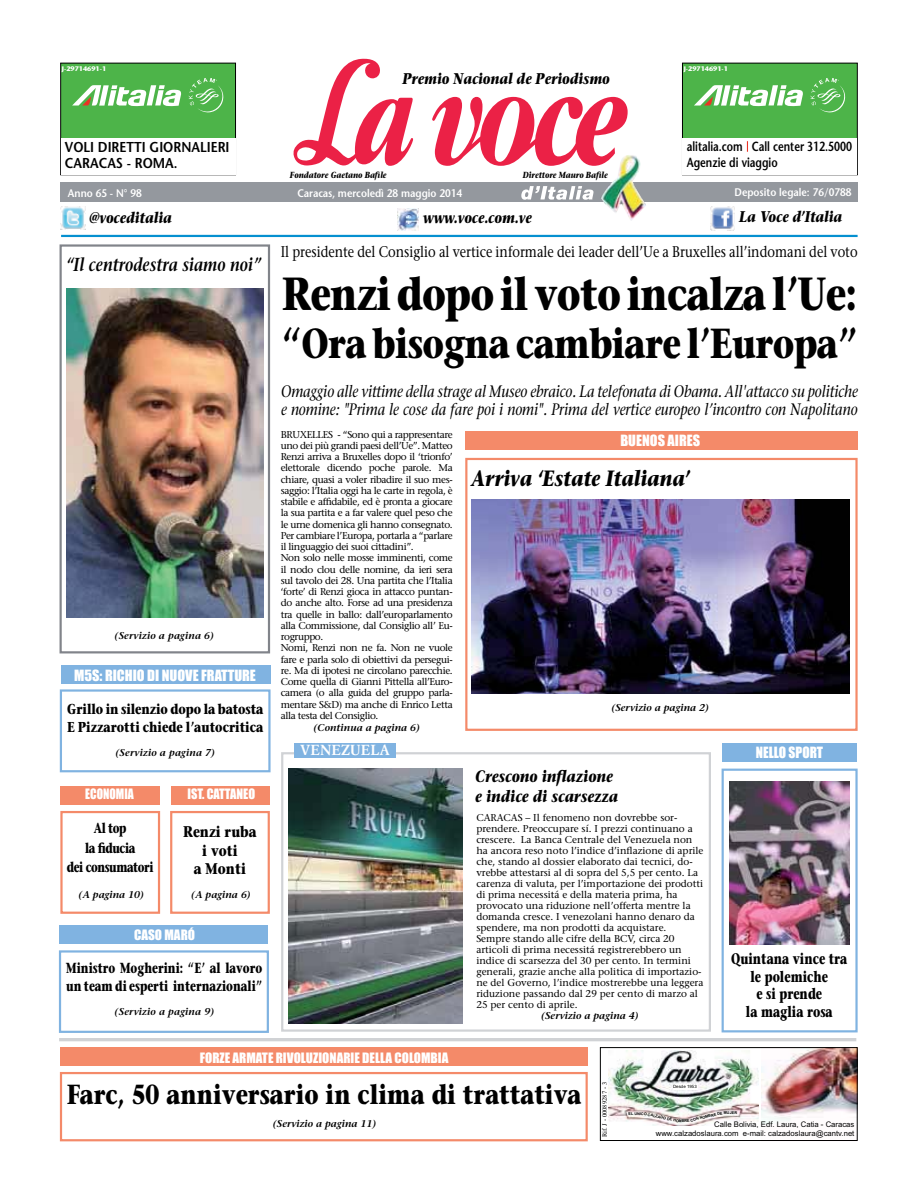
<style>
.page{position:relative;width:918px;height:1188px;background:#fff}
.page>*{position:absolute;margin:0;border:0;box-sizing:border-box;transform-origin:0 0}
.t1{font:700 46.35px "Stone Serif";letter-spacing:-.025em;color:#000;scale:.8 1}
.t2{font:700 41.85px "Stone Serif";letter-spacing:-.02em;color:#000;scale:.8 1}
.t3{font:700 27.6px "Stone Serif";color:#000;scale:.8 1}
.t4{font:italic 700 22.05px "Stone Serif";color:#000;scale:.8 1}
.t5{font:italic 600 18.75px "Stone Serif";color:#000;scale:.8 1}
.t6{font:italic 16.5px/18.8px "Stone Serif";letter-spacing:-.005em;color:#000;scale:.84 1}
.t7{font:italic 700 16.5px/19.8px "Stone Serif";color:#000;scale:.8 1}
.t8{font:15.45px "Stone Serif";color:#000;scale:.83 1}
.t9{font:italic 700 15.45px "Stone Serif";color:#000;scale:.8 1}
.t10{font:700 15.45px/17.7px "Stone Serif";color:#000;text-align:center;scale:.73 1}
.t11{font:700 15.45px/18.8px "Stone Serif";color:#000;text-align:center;scale:.8 1}
.t12{font:700 14.55px/17.7px "Stone Serif";color:#000;scale:.73 1}
.t13{font:700 14.4px/17.7px "Stone Serif";letter-spacing:-.01em;color:#000;scale:.8 1}
.t14{font:14.4px "Impact";color:#fff}
.t15{font:600 14.4px/16.5px "Stone Sans";color:#000;scale:.9 1}
.t16{font:700 14.4px/19.8px "Stone Serif";letter-spacing:-.04em;color:#000;text-align:center;scale:.73 1}
.t17{font:14.4px "Impact";color:#fff;scale:.94 1}
.t18{font:700 14.4px "Simoncini Garamond";color:#fff}
.t19{font:600 13.2px/15.5px "Stone Sans";color:#000;scale:.79 1}
.t20{font:13.2px "Impact";color:#fff}
.t21{font:13.2px "Impact";color:#fff;scale:.94 1}
.t22{font:13.2px "Impact";color:#fff;scale:.89 1}
.t23{font:600 11.1px "Stone Sans";color:#fff;scale:.9 1}
.t24{font:9.9px/11.2px "Stone Serif";letter-spacing:-.04em;color:#000}
.t25{font:9.9px/11.1px "Stone Serif";color:#000}
.t26{font:italic 600 9.9px "Stone Serif";color:#000}
.t27{font:italic 700 8.85px "Stone Serif";color:#000;scale:.8 1}
.t28{font:7.65px/9.3px "Arial";color:#000;text-align:right}
.t29{font:700 6.6px "Stone Sans";color:#fff}
.t30{font:6.6px "Times New Roman";color:#000}
.t31{font:4.35px "Arial";color:#000}
</style>
<div class="page">
<hr style="left:59px;top:1038px;width:797px;height:3px;background:#d0d2d5">
<svg style="left:293px;top:58px;width:335px;height:108px"></svg>
<div style="left:60px;top:182px;width:798px;height:20px;background:#94989e"></div>
<svg style="left:521px;top:186px;width:73px;height:14px"></svg>
<img style="left:600px;top:155px;width:46px;height:66px">
<img style="left:761px;top:1049px;width:95px;height:75px">
<div style="left:600px;top:1047px;width:258px;height:94px;border:1px solid #000"></div>
<img style="left:609px;top:1050px;width:150px;height:75px">
<div style="left:673px;top:1085px;width:25px;height:5px;background:#fff"></div>
<img style="left:398px;top:208px;width:21px;height:22px">
<img style="left:60px;top:207px;width:25px;height:23px">
<img style="left:710px;top:207px;width:24px;height:23px">
<hr style="left:61px;top:235px;width:797px;height:2px;background:#0590d0">
<div style="left:61px;top:63px;width:175px;height:112px;background:#4db449"></div>
<div style="left:60px;top:63px;width:176px;height:112px;border:1px solid #000"></div>
<svg style="left:189px;top:78px;width:34px;height:35px"></svg>
<svg style="left:72px;top:85px;width:110px;height:21px"></svg>
<div style="left:61px;top:138px;width:174px;height:37px;background:#fff"></div>
<div style="left:682px;top:63px;width:175px;height:112px;background:#4db449"></div>
<div style="left:682px;top:63px;width:176px;height:112px;border:1px solid #000"></div>
<svg style="left:811px;top:78px;width:34px;height:35px"></svg>
<svg style="left:694px;top:85px;width:109px;height:21px"></svg>
<div style="left:683px;top:138px;width:174px;height:37px;background:#fff"></div>
<div style="left:60px;top:1072px;width:528px;height:69px;border:2px solid #f48a69"></div>
<div style="left:60px;top:1048px;width:528px;height:18px;background:#f48a69"></div>
<div style="left:60px;top:244px;width:210px;height:409px;border:2px solid #81848a"></div>
<img style="left:67px;top:289px;width:196px;height:328px">
<div style="left:281px;top:752px;width:430px;height:280px;border:2px solid #d0d2d5"></div>
<div style="left:294px;top:743px;width:102px;height:15px;background:#80b3e1"></div>
<div style="left:722px;top:769px;width:136px;height:263px;border:2px solid #80b3e1"></div>
<div style="left:722px;top:744px;width:135px;height:18px;background:#80b3e1"></div>
<div style="left:465px;top:458px;width:393px;height:273px;border:2px solid #f48a69"></div>
<img style="left:472px;top:499px;width:377px;height:195px">
<div style="left:465px;top:431px;width:393px;height:19px;background:#f48a69"></div>
<img style="left:288px;top:769px;width:174px;height:254px">
<img style="left:730px;top:782px;width:119px;height:162px">
<svg style="left:60px;top:811px;width:210px;height:103px"></svg>
<div style="left:60px;top:786px;width:99px;height:19px;background:#f48a69"></div>
<div style="left:171px;top:786px;width:99px;height:19px;background:#f48a69"></div>
<div style="left:59px;top:950px;width:210px;height:83px;border:2px solid #80b3e1"></div>
<div style="left:59px;top:925px;width:209px;height:19px;background:#80b3e1"></div>
<div style="left:60px;top:689px;width:211px;height:83px;border:2px solid #80b3e1"></div>
<div style="left:61px;top:666px;width:209px;height:18px;background:#80b3e1"></div>
<svg style="left:629px;top:1111px;width:108px;height:11px"></svg>
<p class="t29" style="left:62px;top:66px;width:46px">J-29714691-1</p>
<h3 class="t15" style="left:65px;top:140px;width:184px">VOLI DIRETTI GIORNALIERI<br>CARACAS - ROMA.</h3>
<h3 class="t9" style="left:402px;top:72px;width:261px">Premio Nacional de Periodismo</h3>
<p class="t27" style="left:290px;top:171px;width:123px">Fondatore Gaetano Bafile</p>
<p class="t27" style="left:523px;top:171px;width:108px">Direttore Mauro Bafile</p>
<p class="t29" style="left:684px;top:66px;width:46px">J-29714691-1</p>
<h3 class="t19" style="left:687px;top:140px;width:211px">alitalia.com Call center 312.5000<br>Agenzie di viaggio</h3>
<p class="t23" style="left:68px;top:189px;width:84px">Anno 65 - N° 98</p>
<p class="t23" style="left:297px;top:189px;width:185px">Caracas, mercoledì 28 maggio 2014</p>
<p class="t23" style="left:735px;top:188px;width:131px">Deposito legale: 76/0788</p>
<h3 class="t9" style="left:89px;top:212px;width:105px">@voceditalia</h3>
<h3 class="t9" style="left:423px;top:211px;width:137px">www.voce.com.ve</h3>
<h3 class="t9" style="left:739px;top:211px;width:130px">La Voce d’Italia</h3>
<h3 class="t5" style="left:66px;top:257px;width:245px">“Il centrodestra siamo noi”</h3>
<p class="t26" style="left:115px;top:631px;width:101px">(Servizio a pagina 6)</p>
<h3 class="t14" style="left:74px;top:671px;width:183px">M5S: RICHIO DI NUOVE FRATTURE</h3>
<h3 class="t13" style="left:67px;top:702px;width:247px">Grillo in silenzio dopo la batosta<br>E Pizzarotti chiede l’autocritica</h3>
<p class="t26" style="left:116px;top:749px;width:101px">(Servizio a pagina 7)</p>
<h3 class="t22" style="left:85px;top:790px;width:56px">ECONOMIA</h3>
<h3 class="t21" style="left:187px;top:790px;width:74px">IST. CATTANEO</h3>
<h3 class="t16" style="left:67px;top:819px;width:120px">Al top<br>la fiducia<br>dei consumatori</h3>
<h3 class="t11" style="left:183px;top:824px;width:93px">Renzi ruba i voti<br>a Monti</h3>
<p class="t26" style="left:79px;top:890px;width:67px">(A pagina 10)</p>
<p class="t26" style="left:191px;top:890px;width:61px">(A pagina 6)</p>
<h3 class="t20" style="left:134px;top:931px;width:63px">CASO MARÓ</h3>
<h3 class="t12" style="left:66px;top:961px;width:270px">Ministro Mogherini: “E’ al lavoro un team di esperti internazionali”</h3>
<p class="t26" style="left:115px;top:1008px;width:101px">(Servizio a pagina 9)</p>
<h3 class="t8" style="left:281px;top:246px;width:696px">Il presidente del Consiglio al vertice informale dei leader dell’Ue a Bruxelles all’indomani del voto</h3>
<h1 class="t1" style="left:282px;top:276px;width:721px">Renzi dopo il voto incalza l’Ue:</h1>
<h2 class="t2" style="left:282px;top:328px;width:722px">“Ora bisogna cambiare l’Europa”</h2>
<h3 class="t6" style="left:281px;top:383px;width:688px">Omaggio alle vittime della strage al Museo ebraico. La telefonata di Obama. All'attacco su politiche e nomine: "Prima le cose da fare poi i nomi". Prima del vertice europeo l’incontro con Napolitano</h3>
<p class="t24" style="left:281px;top:430px;width:173px">BRUXELLES - “Sono qui a rappresentare uno dei più grandi paesi dell’Ue”. Matteo Renzi arriva a Bruxelles dopo il ‘trionfo’ elettorale dicendo poche parole. Ma chiare, quasi a voler ribadire il suo mes&shy;saggio: l’Italia oggi ha le carte in regola, è stabile e affidabile, ed è pronta a giocare la sua partita e a far valere quel peso che le urne domenica gli hanno consegnato.<br>Per cambiare l’Europa, portarla a “parlare il linguaggio dei suoi cittadini”.<br>Non solo nelle mosse imminenti, come il nodo clou delle nomine, da ieri sera sul tavolo dei 28. Una partita che l’Italia ‘forte’ di Renzi gioca in attacco puntan&shy;do anche alto. Forse ad una presidenza tra quelle in ballo: dall’europarlamento alla Commissione, dal Consiglio all’ Eu&shy;rogruppo.<br>Nomi, Renzi non ne fa. Non ne vuole fare e parla solo di obiettivi da persegui&shy;re. Ma di ipotesi ne circolano parecchie.<br>Come quella di Gianni Pittella all’Euro&shy;camera (o alla guida del gruppo parla&shy;mentare S&amp;D) ma anche di Enrico Letta alla testa del Consiglio.</p>
<p class="t26" style="left:313px;top:724px;width:108px">(Continua a pagina 6)</p>
<h3 class="t18" style="left:300px;top:744px;width:91px">VENEZUELA</h3>
<h3 class="t14" style="left:620px;top:435px;width:81px">BUENOS AIRES</h3>
<h3 class="t4" style="left:472px;top:470px;width:274px">Arriva ‘Estate Italiana’</h3>
<p class="t26" style="left:611px;top:703px;width:99px">(Servizio a pagina 2)</p>
<h3 class="t7" style="left:475px;top:768px;width:180px">Crescono inflazione e indice di scarsezza</h3>
<p class="t25" style="left:476px;top:813px;width:229px">CARACAS – Il fenomeno non dovrebbe sor&shy;prendere. Preoccupare sí. I prezzi continuano a crescere. La Banca Centrale del Venezuela non ha ancora reso noto l’indice d’inflazione di aprile che, stando al dossier elaborato dai tecnici, do&shy;vrebbe attestarsi al di sopra del 5,5 per cento. La carenza di valuta, per l’importazione dei prodotti di prima necessitá e della materia prima, ha provocato una riduzione nell’offerta mentre la domanda cresce. I venezolani hanno denaro da spendere, ma non prodotti da acquistare.<br>Sempre stando alle cifre della BCV, circa 20 articoli di prima necessitá registrerebbero un indice di scarsezza del 30 per cento. In termini generali, grazie anche alla politica di importazio&shy;ne del Governo, l’indice mostrerebbe una leggera riduzione passando dal 29 per cento di marzo al 25 per cento di aprile.</p>
<p class="t26" style="left:541px;top:1012px;width:99px">(Servizio a pagina 4)</p>
<h3 class="t17" style="left:756px;top:748px;width:73px">NELLO SPORT</h3>
<h3 class="t10" style="left:731px;top:952px;width:161px">Quintana vince tra le polemiche<br>e si prende<br>la maglia rosa</h3>
<h3 class="t20" style="left:200px;top:1053px;width:250px">FORZE ARMATE RIVOLUZIONARIE DELLA COLOMBIA</h3>
<h3 class="t3" style="left:67px;top:1084px;width:645px">Farc, 50 anniversario in clima di trattativa</h3>
<p class="t26" style="left:273px;top:1119px;width:105px">(Servizio a pagina 11)</p>
<p class="t30" style="left:602px;top:1137px;width:57px;rotate:-90deg">Rif. J - 00089287 - 3</p>
<p class="t31" style="left:673px;top:1085px;width:25px">Desde 1953</p>
<p class="t28" style="left:656px;top:1120px;width:200px">Calle Bolivia, Edf. Laura, Catia - Caracas www.calzadoslaura.com e-mail: calzadoslaura@cantv.net</p>
</div>
